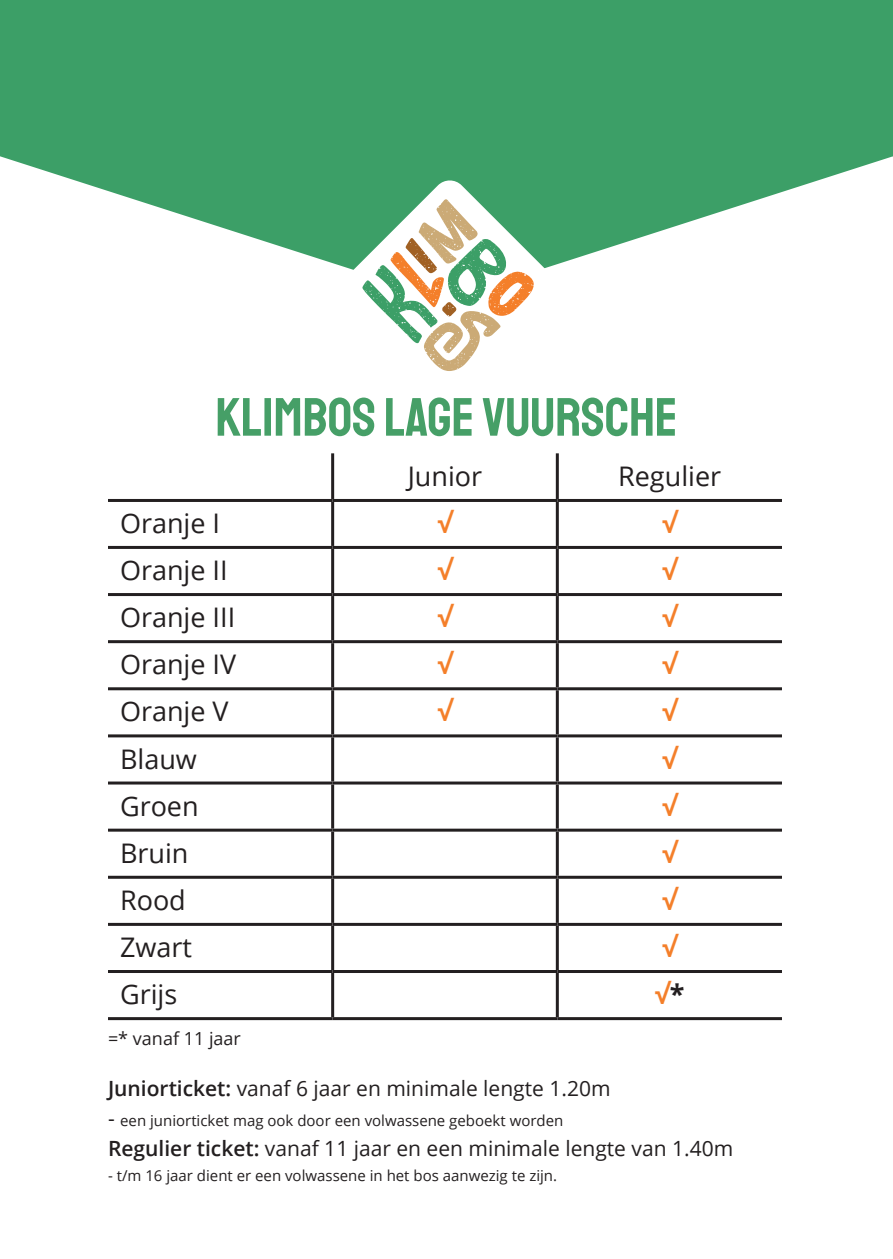
<style>
.page{position:relative;width:893px;height:1259px;background:#fff}
.page>*{position:absolute;margin:0;border:0;box-sizing:border-box;transform-origin:0 0}
.t1{font:54px "Staatliches";color:#469f67}
.t2{font:27px "Open Sans";color:#231f20}
.t3{font:700 27px "Open Sans";color:#f47f2a}
.t4{font:21px "Open Sans";color:#231f20}
.t5{font:18px "Open Sans";color:#231f20}
.t6{font:15px "Open Sans";color:#231f20}
.s1{color:#231f20}
.s2{font-weight:600}
.s3{font-size:21px}
</style>
<div class="page">
<svg style="left:0;top:0;width:421px;height:266px;fill:#3c9f67"></svg>
<div style="left:340px;top:179px;width:81px;height:91px;background:#3c9f67"></div>
<svg style="left:362px;top:199px;width:170px;height:172px"></svg>
<hr style="left:331px;top:453px;width:3px;height:46px;background:#231f20">
<hr style="left:556px;top:453px;width:3px;height:46px;background:#231f20">
<hr style="left:108px;top:499px;width:225px;height:3px;background:#231f20">
<hr style="left:333px;top:499px;width:224px;height:3px;background:#231f20">
<hr style="left:331px;top:502px;width:3px;height:44px;background:#231f20">
<hr style="left:557px;top:499px;width:225px;height:3px;background:#231f20">
<hr style="left:556px;top:502px;width:3px;height:44px;background:#231f20">
<hr style="left:108px;top:546px;width:225px;height:3px;background:#231f20">
<hr style="left:333px;top:546px;width:224px;height:3px;background:#231f20">
<hr style="left:331px;top:549px;width:3px;height:44px;background:#231f20">
<hr style="left:557px;top:546px;width:225px;height:3px;background:#231f20">
<hr style="left:556px;top:549px;width:3px;height:44px;background:#231f20">
<hr style="left:108px;top:593px;width:225px;height:3px;background:#231f20">
<hr style="left:333px;top:593px;width:224px;height:3px;background:#231f20">
<hr style="left:331px;top:596px;width:3px;height:44px;background:#231f20">
<hr style="left:557px;top:593px;width:225px;height:3px;background:#231f20">
<hr style="left:556px;top:596px;width:3px;height:44px;background:#231f20">
<hr style="left:108px;top:640px;width:225px;height:3px;background:#231f20">
<hr style="left:333px;top:640px;width:224px;height:3px;background:#231f20">
<hr style="left:331px;top:643px;width:3px;height:44px;background:#231f20">
<hr style="left:557px;top:640px;width:225px;height:3px;background:#231f20">
<hr style="left:556px;top:643px;width:3px;height:44px;background:#231f20">
<hr style="left:108px;top:687px;width:225px;height:3px;background:#231f20">
<hr style="left:333px;top:687px;width:224px;height:3px;background:#231f20">
<hr style="left:331px;top:690px;width:3px;height:44px;background:#231f20">
<hr style="left:557px;top:687px;width:225px;height:3px;background:#231f20">
<hr style="left:556px;top:690px;width:3px;height:44px;background:#231f20">
<hr style="left:108px;top:734px;width:225px;height:3px;background:#231f20">
<hr style="left:333px;top:734px;width:224px;height:3px;background:#231f20">
<hr style="left:331px;top:737px;width:3px;height:44px;background:#231f20">
<hr style="left:557px;top:734px;width:225px;height:3px;background:#231f20">
<hr style="left:556px;top:737px;width:3px;height:44px;background:#231f20">
<hr style="left:108px;top:781px;width:225px;height:3px;background:#231f20">
<hr style="left:333px;top:781px;width:224px;height:3px;background:#231f20">
<hr style="left:331px;top:784px;width:3px;height:44px;background:#231f20">
<hr style="left:557px;top:781px;width:225px;height:3px;background:#231f20">
<hr style="left:556px;top:784px;width:3px;height:44px;background:#231f20">
<hr style="left:108px;top:828px;width:225px;height:3px;background:#231f20">
<hr style="left:333px;top:828px;width:224px;height:3px;background:#231f20">
<hr style="left:331px;top:831px;width:3px;height:44px;background:#231f20">
<hr style="left:557px;top:828px;width:225px;height:3px;background:#231f20">
<hr style="left:556px;top:831px;width:3px;height:44px;background:#231f20">
<hr style="left:108px;top:875px;width:225px;height:3px;background:#231f20">
<hr style="left:333px;top:875px;width:224px;height:3px;background:#231f20">
<hr style="left:331px;top:878px;width:3px;height:45px;background:#231f20">
<hr style="left:557px;top:875px;width:225px;height:3px;background:#231f20">
<hr style="left:556px;top:878px;width:3px;height:45px;background:#231f20">
<hr style="left:108px;top:923px;width:225px;height:3px;background:#231f20">
<hr style="left:333px;top:923px;width:224px;height:3px;background:#231f20">
<hr style="left:331px;top:926px;width:3px;height:44px;background:#231f20">
<hr style="left:557px;top:923px;width:225px;height:3px;background:#231f20">
<hr style="left:556px;top:926px;width:3px;height:44px;background:#231f20">
<hr style="left:108px;top:970px;width:225px;height:3px;background:#231f20">
<hr style="left:333px;top:970px;width:224px;height:3px;background:#231f20">
<hr style="left:331px;top:973px;width:3px;height:44px;background:#231f20">
<hr style="left:557px;top:970px;width:225px;height:3px;background:#231f20">
<hr style="left:556px;top:973px;width:3px;height:44px;background:#231f20">
<hr style="left:108px;top:1017px;width:225px;height:3px;background:#231f20">
<hr style="left:333px;top:1017px;width:224px;height:3px;background:#231f20">
<hr style="left:557px;top:1017px;width:225px;height:3px;background:#231f20">
<svg style="left:421px;top:0;width:472px;height:291px;fill:#3c9f67"></svg>
<p class="t1" style="left:215px;top:381px;width:463px">KLIMBOS LAGE VUURSCHE</p>
<p class="t2" style="left:408px;top:458px;width:76px">Junior</p>
<p class="t2" style="left:618px;top:458px;width:105px">Regulier</p>
<p class="t2" style="left:120px;top:505px;width:102px">Oranje I</p>
<p class="t3" style="left:438px;top:504px;width:16px">√</p>
<p class="t3" style="left:662px;top:504px;width:16px">√</p>
<p class="t2" style="left:120px;top:552px;width:109px">Oranje II</p>
<p class="t3" style="left:438px;top:551px;width:16px">√</p>
<p class="t3" style="left:662px;top:551px;width:16px">√</p>
<p class="t2" style="left:120px;top:599px;width:117px">Oranje III</p>
<p class="t3" style="left:438px;top:598px;width:16px">√</p>
<p class="t3" style="left:662px;top:598px;width:16px">√</p>
<p class="t2" style="left:120px;top:646px;width:118px">Oranje IV</p>
<p class="t3" style="left:438px;top:645px;width:16px">√</p>
<p class="t3" style="left:662px;top:645px;width:16px">√</p>
<p class="t2" style="left:120px;top:693px;width:110px">Oranje V</p>
<p class="t3" style="left:438px;top:692px;width:16px">√</p>
<p class="t3" style="left:662px;top:692px;width:16px">√</p>
<p class="t2" style="left:120px;top:740px;width:78px">Blauw</p>
<p class="t3" style="left:662px;top:739px;width:16px">√</p>
<p class="t2" style="left:120px;top:787px;width:80px">Groen</p>
<p class="t3" style="left:662px;top:787px;width:16px">√</p>
<p class="t2" style="left:120px;top:834px;width:70px">Bruin</p>
<p class="t3" style="left:662px;top:834px;width:16px">√</p>
<p class="t2" style="left:120px;top:881px;width:67px">Rood</p>
<p class="t3" style="left:662px;top:881px;width:16px">√</p>
<p class="t2" style="left:120px;top:928px;width:73px">Zwart</p>
<p class="t3" style="left:662px;top:928px;width:16px">√</p>
<p class="t2" style="left:120px;top:976px;width:59px">Grijs</p>
<p class="t3" style="left:655px;top:975px;width:31px">√<span class="s1">*</span></p>
<p class="t5" style="left:108px;top:1026px;width:134px">=* vanaf 11 jaar</p>
<p class="t4" style="left:108px;top:1073px;width:504px"><span class="s2">Juniorticket:</span> vanaf 6 jaar en minimale lengte 1.20m</p>
<p class="t6" style="left:108px;top:1109px;width:457px"><span class="s3">-</span> een juniorticket mag ook door een volwassene geboekt worden</p>
<p class="t4" style="left:108px;top:1133px;width:627px"><span class="s2">Regulier ticket:</span> vanaf 11 jaar en een minimale lengte van 1.40m</p>
<p class="t6" style="left:108px;top:1165px;width:451px">- t/m 16 jaar dient er een volwassene in het bos aanwezig te zijn.</p>
</div>
